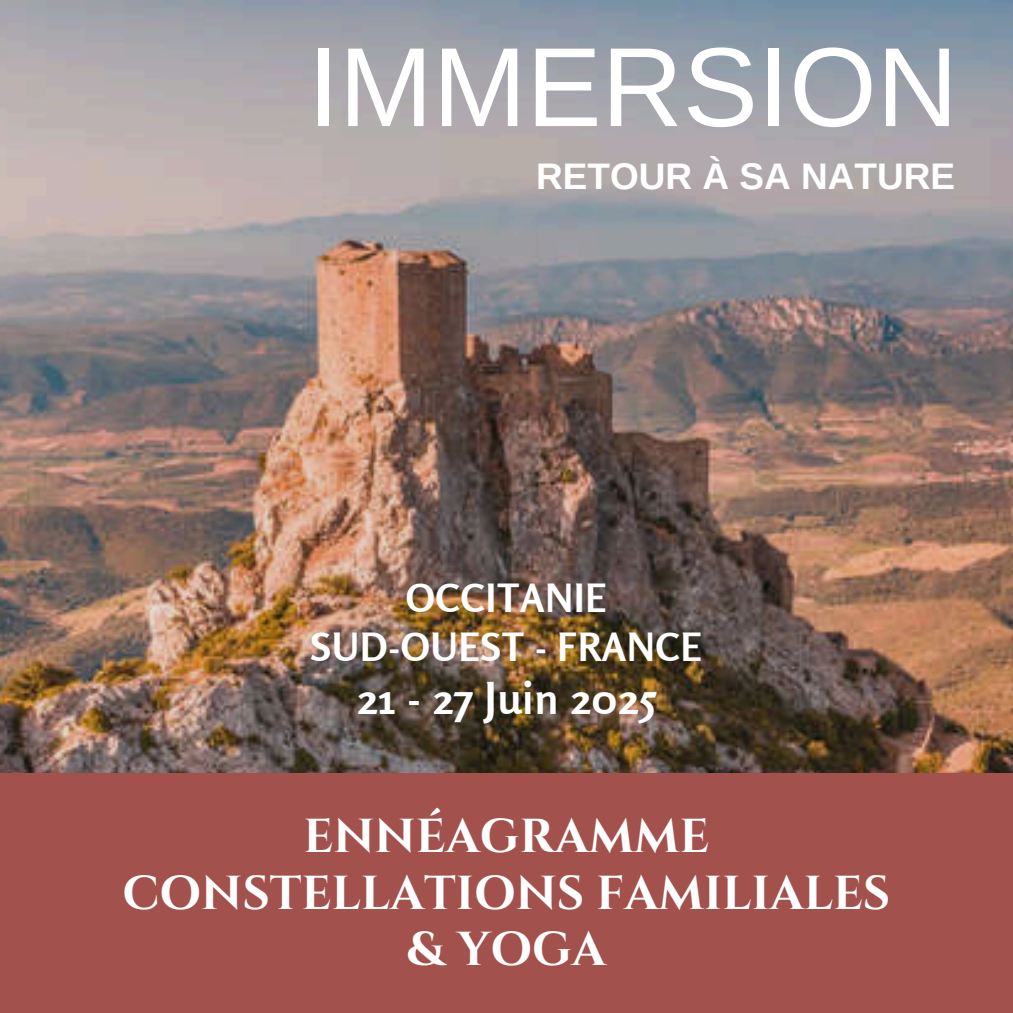
<style>
.page{position:relative;width:1013px;height:1013px;background:#fff}
.page>*{position:absolute;margin:0;border:0;box-sizing:border-box;transform-origin:0 0}
.t1{font:112.5px "Arimo";color:#fff}
.t2{font:700 47.5px/56.2px "Cinzel";color:#fff;text-align:center}
.t3{font:700 43.75px "Rosario";letter-spacing:.02em;color:#fff}
.t4{font:700 38.75px "Rosario";letter-spacing:.02em;color:#fff}
.t5{font:700 37px "Arimo";color:#fff}
</style>
<div class="page">
<img style="left:0;top:0;width:1012px;height:773px">
<div style="left:0;top:773px;width:1012px;height:239px;background:#a2514c"></div>
<p class="t1" style="left:308px;top:24px;width:651px">IMMERSION</p>
<h1 class="t5" style="left:536px;top:155px;width:420px">RETOUR À SA NATURE</h1>
<p class="t4" style="left:406px;top:574px;width:202px">OCCITANIE</p>
<p class="t4" style="left:311px;top:623px;width:392px">SUD-OUEST - FRANCE</p>
<p class="t3" style="left:357px;top:671px;width:300px">21 - 27 Juin 2025</p>
<h3 class="t2" style="left:122px;top:810px;width:769px">ENNÉAGRAMME<br>CONSTELLATIONS FAMILIALES &amp; YOGA</h3>
</div>
